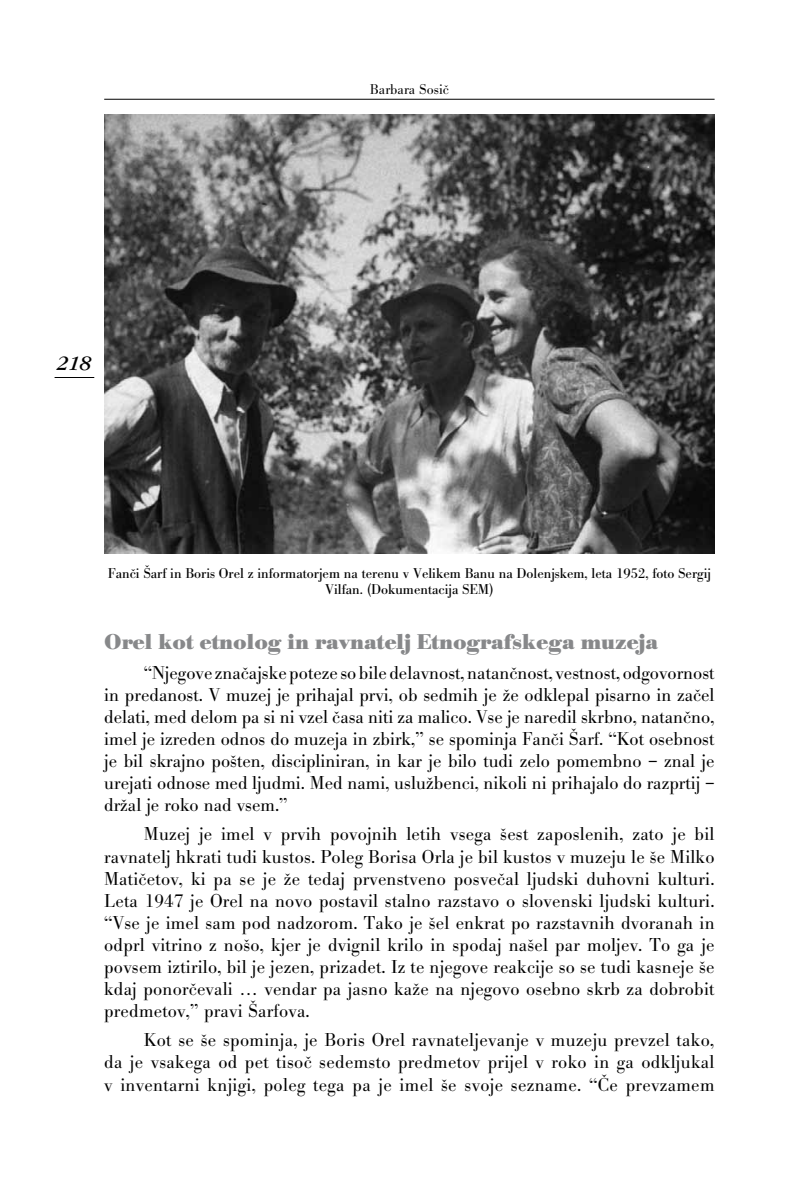
<style>
.page{position:relative;width:794px;height:1191px;background:#fff}
.page>*{position:absolute;margin:0;border:0;box-sizing:border-box;transform-origin:0 0}
.t1{font:700 21px "MM Bodoni BE";color:#87888a}
.t2{font:italic 21px "MM Garamond IT Cby BT";color:#000}
.t3{font:300 18.38px/22.1px "MM Bodoni BE";letter-spacing:.01em;color:#000;text-align:justify}
.t4{font:14px/16.8px "MM Bodoni BE";color:#000;text-align:center}
.t5{font:300 14px "MM Bodoni BE";color:#000}
</style>
<div class="page">
<hr style="left:104px;top:99px;width:610px;height:1px;background:#000">
<hr style="left:55px;top:377px;width:39px;height:1px;background:#000">
<img style="left:104px;top:114px;width:610px;height:439px">
<p class="t5" style="left:370px;top:82px;width:81px">Barbara Sosi~</p>
<p class="t2" style="left:57px;top:351px;width:36px">218</p>
<p class="t4" style="left:108px;top:565px;width:604px">Fan~i [arf in Boris Orel z informatorjem na terenu v Velikem Banu na Dolenjskem, leta 1952, foto Sergij<br>Vilfan. (Dokumentacija SEM)</p>
<p class="t1" style="left:104px;top:629px;width:555px">Orel kot etnolog in ravnatelj Etnografskega muzeja</p>
<p class="t3" style="left:104px;top:662px;width:612px;text-indent:40px">“Njegove zna~ajske poteze so bile delavnost, natan~nost, vestnost, odgovornost in predanost. V muzej je prihajal prvi, ob sedmih je `e odklepal pisarno in za~el delati, med delom pa si ni vzel ~asa niti za malico. Vse je naredil skrbno, natan~no, imel je izreden odnos do muzeja in zbirk,” se spominja Fan~i [arf. “Kot osebnost je bil skrajno po{ten, discipliniran, in kar je bilo tudi zelo pomembno – znal je urejati odnose med ljudmi. Med nami, uslu`benci, nikoli ni prihajalo do razprtij – dr`al je roko nad vsem.”</p>
<p class="t3" style="left:104px;top:823px;width:612px;text-indent:40px">Muzej je imel v prvih povojnih letih vsega {est zaposlenih, zato je bil ravnatelj hkrati tudi kustos. Poleg Borisa Orla je bil kustos v muzeju le {e Milko Mati~etov, ki pa se je `e tedaj prvenstveno posve~al ljudski duhovni kulturi.<br>Leta 1947 je Orel na novo postavil stalno razstavo o slovenski ljudski kulturi. “Vse je imel sam pod nadzorom. Tako je {el enkrat po razstavnih dvoranah in odprl vitrino z no{o, kjer je dvignil krilo in spodaj na{el par moljev. To ga je povsem iztirilo, bil je jezen, prizadet. Iz te njegove reakcije so se tudi kasneje {e kdaj ponor~evali … vendar pa jasno ka`e na njegovo osebno skrb za dobrobit predmetov,” pravi [arfova.</p>
<p class="t3" style="left:104px;top:1029px;width:612px;text-indent:40px">Kot se {e spominja, je Boris Orel ravnateljevanje v muzeju prevzel tako, da je vsakega od pet tiso~ sedemsto predmetov prijel v roko in ga odkljukal v inventarni knjigi, poleg tega pa je imel {e svoje sezname. “^e prevzamem</p>
</div>
